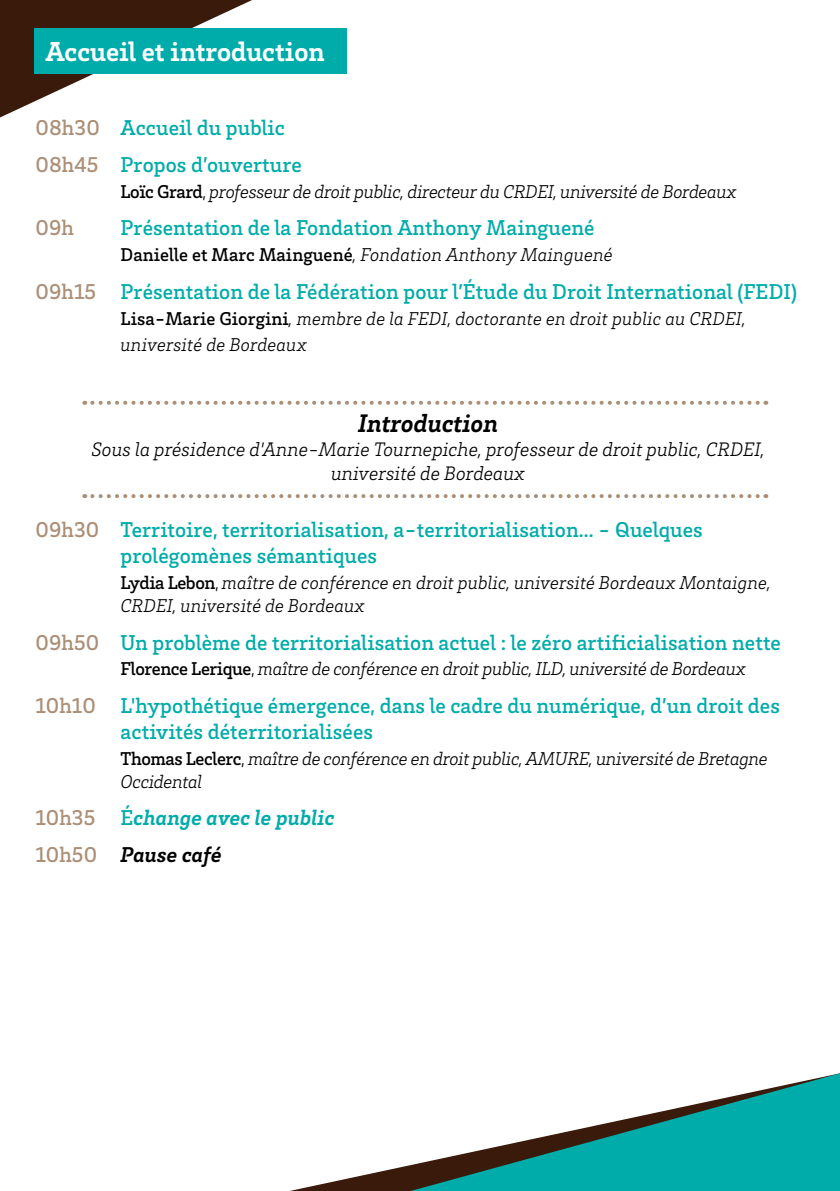
<style>
.page{position:relative;width:840px;height:1191px;background:#fff}
.page>*{position:absolute;margin:0;border:0;box-sizing:border-box;transform-origin:0 0}
.t1{font:700 28px "Brix Slab";color:#fff}
.t2{font:italic 700 26px "Brix Slab";color:#000}
.t3{font:500 22px/26px "Brix Slab";letter-spacing:.005em;color:#00aca9}
.t4{font:italic 700 22px/37px "Brix Slab";letter-spacing:.005em;color:#00aca9}
.t5{font:500 22px "Brix Slab";color:#ac8f77}
.t6{font:italic 300 20px/24px "Brix Slab";color:#000;text-align:center}
.t7{font:italic 300 19px/23px "Brix Slab";letter-spacing:-.02em;color:#000}
.t8{font:italic 300 19px/26px "Brix Slab";letter-spacing:.005em;color:#000}
.t9{font:italic 300 19px/23px "Brix Slab";color:#000}
.s1{color:#ac8f77}
.s2{font-weight:500;font-style:normal}
.s3{font-style:normal}
.s4{font-weight:500;font-style:normal;color:#ac8f77}
.s5{color:#000}
</style>
<div class="page">
<svg style="left:0;top:0;width:252px;height:117px"></svg>
<div style="left:34px;top:28px;width:312px;height:46px;background:#00aca9"></div>
<svg style="left:92px;top:401px;width:674px;height:4px"></svg>
<svg style="left:92px;top:494px;width:674px;height:4px"></svg>
<svg style="left:290px;top:1165px;width:120px;height:26px"></svg>
<svg style="left:410px;top:1073px;width:429px;height:118px"></svg>
<p class="t1" style="left:45px;top:33px;width:280px">Accueil et introduction</p>
<p class="t3" style="left:35px;top:108px;width:268px;line-height:37.4px"><span class="s1">08h30</span> Accueil du public<br><span class="s1">08h45</span> Propos d’ouverture</p>
<p class="t7" style="left:120px;top:179px;width:617px"><span class="s2">Loïc Grard</span><span class="s3">,</span> professeur de droit public, directeur du CRDEI, université de Bordeaux</p>
<p class="t5" style="left:35px;top:214px;width:40px">09h</p>
<p class="t3" style="left:120px;top:214px;width:475px">Présentation de la Fondation Anthony Mainguené</p>
<p class="t8" style="left:120px;top:241px;width:493px"><span class="s2">Danielle et Marc Mainguené</span>, Fondation Anthony Mainguené</p>
<p class="t3" style="left:35px;top:277px;width:762px"><span class="s1">09h15</span> Présentation de la Fédération pour l’Étude du Droit International (FEDI)</p>
<p class="t8" style="left:120px;top:304px;width:626px"><span class="s2">Lisa-Marie Giorgini</span>, membre de la FEDI, doctorante en droit public au CRDEI, université de Bordeaux</p>
<p class="t2" style="left:358px;top:406px;width:141px">Introduction</p>
<p class="t6" style="left:91px;top:436px;width:674px">Sous la présidence d'Anne-Marie Tournepiche, professeur de droit public, CRDEI, université de Bordeaux</p>
<p class="t3" style="left:120px;top:516px;width:583px;text-indent:-85px"><span class="s1">09h30</span> Territoire, territorialisation, a-territorialisation... - Quelques prolégomènes sémantiques</p>
<p class="t9" style="left:120px;top:570px;width:651px"><span class="s2">Lydia Lebon</span><span class="s3">,</span> maître de conférence en droit public, université Bordeaux Montaigne,<br>CRDEI, université de Bordeaux</p>
<p class="t3" style="left:35px;top:628px;width:746px"><span class="s1">09h50</span> Un problème de territorialisation actuel : le zéro artificialisation nette</p>
<p class="t7" style="left:120px;top:656px;width:626px"><span class="s2">Florence Lerique</span><span class="s3">,</span> maître de conférence en droit public, ILD, université de Bordeaux</p>
<p class="t3" style="left:120px;top:691px;width:660px;text-indent:-85px"><span class="s1">10h10</span> L'hypothétique émergence, dans le cadre du numérique, d’un droit des activités déterritorialisées</p>
<p class="t7" style="left:120px;top:745px;width:648px"><span class="s2">Thomas Leclerc</span><span class="s3">,</span> maître de conférence en droit public, AMURE, université de Bretagne<br>Occidental</p>
<p class="t4" style="left:35px;top:797px;width:300px"><span class="s4">10h35</span> <span class="s2">É</span>change avec le public<br><span class="s4">10h50</span> <span class="s5">Pause café</span></p>
</div>
